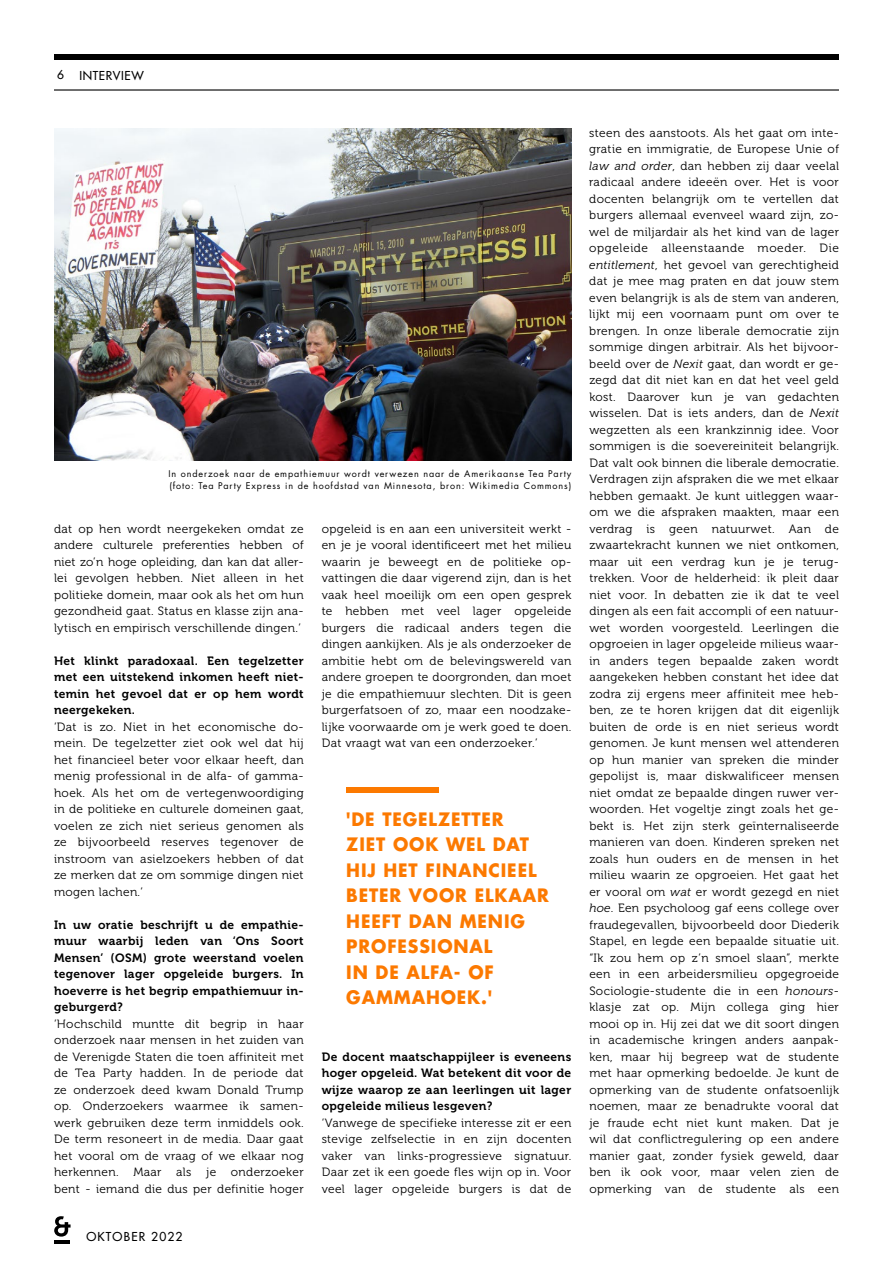
<style>
.page{position:relative;width:893px;height:1263px;background:#fff}
.page>*{position:absolute;margin:0;border:0;box-sizing:border-box;transform-origin:0 0}
.t1{font:700 18px/25.5px "Futura Std";letter-spacing:.05em;color:#fc7900;scale:.96 1}
.t2{font:12px/16.5px "Museo 300";letter-spacing:.03em;color:#000;text-align:justify}
.t3{font:12px/16.5px "Museo 700";letter-spacing:.03em;color:#000;text-align:justify}
.t4{font:500 12px "Futura Std";letter-spacing:.1em;color:#000}
.t5{font:500 12px "Futura Std";letter-spacing:.05em;color:#000}
.t6{font:9px/12px "Futura Std";letter-spacing:.1em;color:#000}
.s1{font-style:italic}
</style>
<div class="page">
<img style="left:54px;top:129px;width:517px;height:332px">
<div style="left:54px;top:54px;width:785px;height:6px;background:#000"></div>
<hr style="left:54px;top:89px;width:785px;height:2px;background:#000">
<hr style="left:54px;top:1241px;width:15px;height:3px;background:#000">
<svg style="left:54px;top:1216px;width:17px;height:20px"></svg>
<div style="left:346px;top:787px;width:93px;height:5px;background:#fc7900"></div>
<p class="t4" style="left:57px;top:67px;width:8px">6</p>
<p class="t5" style="left:79px;top:68px;width:66px">INTERVIEW</p>
<p class="t6" style="left:168px;top:468px;width:404px">In onderzoek naar de empathiemuur wordt verwezen naar de Amerikaanse Tea Party (foto: Tea Party Express in de hoofdstad van Minnesota, bron: Wikimedia Commons)</p>
<p class="t2" style="left:54px;top:520px;width:251px">dat op hen wordt neergekeken omdat ze andere culturele preferenties hebben of niet zo’n hoge opleiding, dan kan dat aller&shy;lei gevolgen hebben. Niet alleen in het politieke domein, maar ook als het om hun gezondheid gaat. Status en klasse zijn ana&shy;lytisch en empirisch verschillende dingen.’</p>
<p class="t3" style="left:54px;top:652px;width:251px">Het klinkt paradoxaal. Een tegelzetter met een uitstekend inkomen heeft niet&shy;temin het gevoel dat er op hem wordt neergekeken.</p>
<p class="t2" style="left:54px;top:718px;width:251px">‘Dat is zo. Niet in het economische do&shy;mein. De tegelzetter ziet ook wel dat hij het financieel beter voor elkaar heeft, dan menig professional in de alfa- of gamma&shy;hoek. Als het om de vertegenwoordiging in de politieke en culturele domeinen gaat, voelen ze zich niet serieus genomen als ze bijvoorbeeld reserves tegenover de instroom van asielzoekers hebben of dat ze merken dat ze om sommige dingen niet mogen lachen.’</p>
<p class="t3" style="left:54px;top:916px;width:251px">In uw oratie beschrijft u de empathie&shy;muur waarbij leden van ‘Ons Soort Mensen’ (OSM) grote weerstand voelen tegenover lager opgeleide burgers. In hoeverre is het begrip empathiemuur in&shy;geburgerd?</p>
<p class="t2" style="left:54px;top:1015px;width:251px">‘Hochschild muntte dit begrip in haar onderzoek naar mensen in het zuiden van de Verenigde Staten die toen affiniteit met de Tea Party hadden. In de periode dat ze onderzoek deed kwam Donald Trump op. Onderzoekers waarmee ik samen&shy;werk gebruiken deze term inmiddels ook.<br>De term resoneert in de media. Daar gaat het vooral om de vraag of we elkaar nog herkennen. Maar als je onderzoeker bent - iemand die dus per definitie hoger</p>
<p class="t4" style="left:86px;top:1229px;width:98px">OKTOBER 2022</p>
<p class="t2" style="left:322px;top:520px;width:251px">opgeleid is en aan een universiteit werkt - en je je vooral identificeert met het milieu waarin je beweegt en de politieke op&shy;vattingen die daar vigerend zijn, dan is het vaak heel moeilijk om een open gesprek te hebben met veel lager opgeleide burgers die radicaal anders tegen die dingen aankijken. Als je als onderzoeker de ambitie hebt om de belevingswereld van andere groepen te doorgronden, dan moet je die empathiemuur slechten. Dit is geen burgerfatsoen of zo, maar een noodzake&shy;lijke voorwaarde om je werk goed te doen.<br>Dat vraagt wat van een onderzoeker.’</p>
<h1 class="t1" style="left:346px;top:806px;width:212px">'DE TEGELZETTER<br>ZIET OOK WEL DAT<br>HIJ HET FINANCIEEL<br>BETER VOOR ELKAAR<br>HEEFT DAN MENIG<br>PROFESSIONAL<br>IN DE ALFA- OF<br>GAMMAHOEK.'</h1>
<p class="t3" style="left:322px;top:1048px;width:251px">De docent maatschappijleer is eveneens hoger opgeleid. Wat betekent dit voor de wijze waarop ze aan leerlingen uit lager opgeleide milieus lesgeven?</p>
<p class="t2" style="left:322px;top:1114px;width:251px">‘Vanwege de specifieke interesse zit er een stevige zelfselectie in en zijn docenten vaker van links-progressieve signatuur.<br>Daar zet ik een goede fles wijn op in. Voor veel lager opgeleide burgers is dat de</p>
<p class="t2" style="left:589px;top:124px;width:251px">steen des aanstoots. Als het gaat om inte&shy;gratie en immigratie, de Europese Unie of <span class="s1">law and order</span>, dan hebben zij daar veelal radicaal andere ideeën over. Het is voor docenten belangrijk om te vertellen dat burgers allemaal evenveel waard zijn, zo&shy;wel de miljardair als het kind van de lager opgeleide alleenstaande moeder. Die <span class="s1">entitlement</span>, het gevoel van gerechtigheid dat je mee mag praten en dat jouw stem even belangrijk is als de stem van anderen, lijkt mij een voornaam punt om over te brengen. In onze liberale democratie zijn sommige dingen arbitrair. Als het bijvoor&shy;beeld over de <span class="s1">Nexit</span> gaat, dan wordt er ge&shy;zegd dat dit niet kan en dat het veel geld kost. Daarover kun je van gedachten wisselen. Dat is iets anders, dan de <span class="s1">Nexit </span>wegzetten als een krankzinnig idee. Voor sommigen is die soevereiniteit belangrijk.<br>Dat valt ook binnen die liberale democratie.<br>Verdragen zijn afspraken die we met elkaar hebben gemaakt. Je kunt uitleggen waar&shy;om we die afspraken maakten, maar een verdrag is geen natuurwet. Aan de zwaartekracht kunnen we niet ontkomen, maar uit een verdrag kun je je terug&shy;trekken. Voor de helderheid: ik pleit daar niet voor. In debatten zie ik dat te veel dingen als een fait accompli of een natuur&shy;wet worden voorgesteld. Leerlingen die opgroeien in lager opgeleide milieus waar&shy;in anders tegen bepaalde zaken wordt aangekeken hebben constant het idee dat zodra zij ergens meer affiniteit mee heb&shy;ben, ze te horen krijgen dat dit eigenlijk buiten de orde is en niet serieus wordt genomen. Je kunt mensen wel attenderen op hun manier van spreken die minder gepolijst is, maar diskwalificeer mensen niet omdat ze bepaalde dingen ruwer ver&shy;woorden. Het vogeltje zingt zoals het ge&shy;bekt is. Het zijn sterk geïnternaliseerde manieren van doen. Kinderen spreken net zoals hun ouders en de mensen in het milieu waarin ze opgroeien. Het gaat het er vooral om <span class="s1">wat</span> er wordt gezegd en niet <span class="s1">hoe</span>. Een psycholoog gaf eens college over fraudegevallen, bijvoorbeeld door Diederik Stapel, en legde een bepaalde situatie uit. “Ik zou hem op z’n smoel slaan”, merkte een in een arbeidersmilieu opgegroeide Sociologie-studente die in een <span class="s1">honours&shy;</span>klasje zat op. Mijn collega ging hier mooi op in. Hij zei dat we dit soort dingen in academische kringen anders aanpak&shy;ken, maar hij begreep wat de studente met haar opmerking bedoelde. Je kunt de opmerking van de studente onfatsoenlijk noemen, maar ze benadrukte vooral dat je fraude echt niet kunt maken. Dat je wil dat conflictregulering op een andere manier gaat, zonder fysiek geweld, daar ben ik ook voor, maar velen zien de opmerking van de studente als een</p>
</div>
